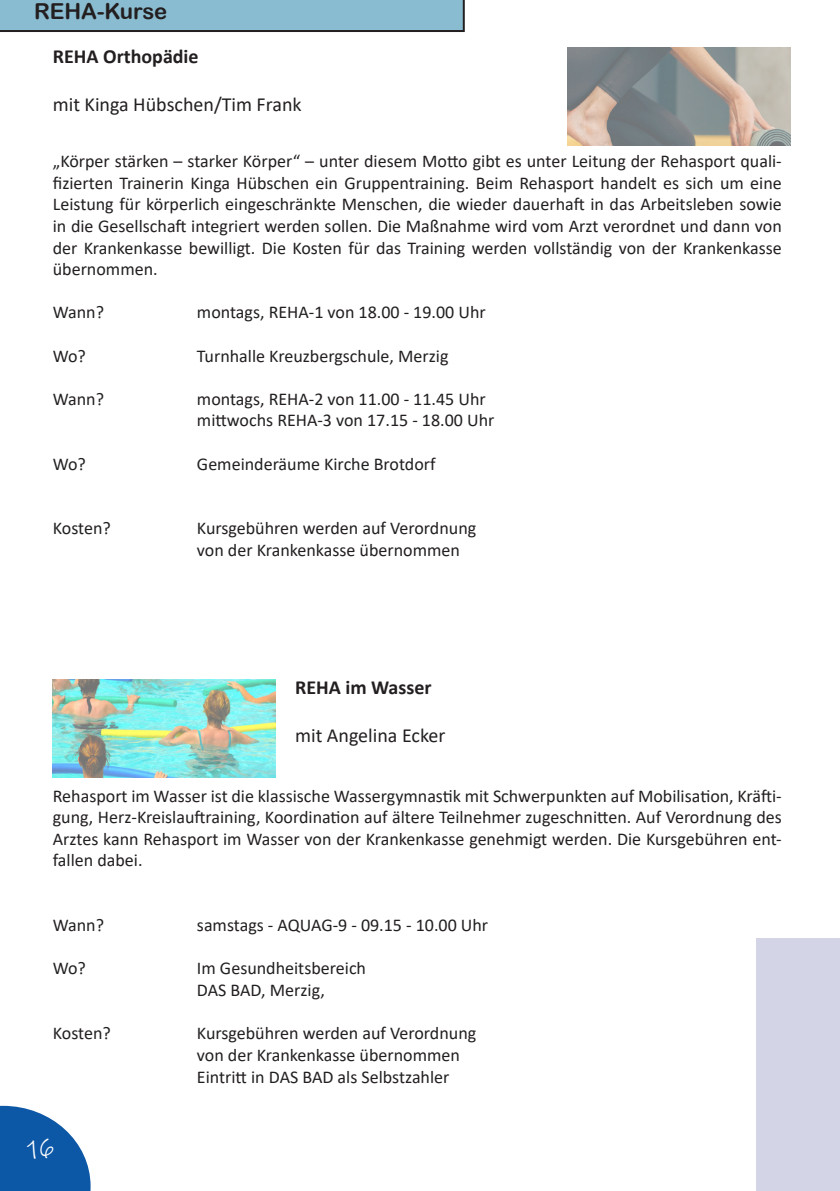
<style>
.page{position:relative;width:840px;height:1191px;background:#fff}
.page>*{position:absolute;margin:0;border:0;box-sizing:border-box;transform-origin:0 0}
.t1{font:26px "Ink Free";color:#fff}
.t2{font:22px "Arial Rounded MT Bold";color:#231f20}
.t3{font:20px "Calibri";color:#231f20}
.t4{font:700 20px "Calibri";color:#231f20}
.t5{font:18px/21.6px "Calibri";color:#231f20;text-align:justify}
</style>
<div class="page">
<svg style="left:0;top:1105px;width:90px;height:86px"></svg>
<div style="left:756px;top:938px;width:83px;height:253px;background:#d4d4e7"></div>
<div style="left:0;top:0;width:464px;height:32px;background:#89bcd0"></div>
<img style="left:567px;top:48px;width:222px;height:98px">
<img style="left:53px;top:679px;width:222px;height:98px">
<p class="t2" style="left:34px;top:-2px;width:135px">REHA-Kurse</p>
<p class="t4" style="left:53px;top:42px;width:147px">REHA Orthopädie</p>
<p class="t3" style="left:53px;top:90px;width:250px">mit Kinga Hübschen/Tim Frank</p>
<p class="t5" style="left:53px;top:150px;width:730px">„Körper stärken – starker Körper“ – unter diesem Motto gibt es unter Leitung der Rehasport quali&shy;fizierten Trainerin Kinga Hübschen ein Gruppentraining. Beim Rehasport handelt es sich um eine Leistung für körperlich eingeschränkte Menschen, die wieder dauerhaft in das Arbeitsleben sowie in die Gesellschaft integriert werden sollen. Die Maßnahme wird vom Arzt verordnet und dann von der Krankenkasse bewilligt. Die Kosten für das Training werden vollständig von der Krankenkasse übernommen.</p>
<p class="t5" style="left:53px;top:301px;width:53px">Wann?</p>
<p class="t5" style="left:197px;top:301px;width:290px">montags, REHA-1 von 18.00 - 19.00 Uhr</p>
<p class="t5" style="left:53px;top:344px;width:35px">Wo?</p>
<p class="t5" style="left:197px;top:344px;width:253px">Turnhalle Kreuzbergschule, Merzig</p>
<p class="t5" style="left:53px;top:387px;width:53px">Wann?</p>
<p class="t5" style="left:197px;top:387px;width:290px">montags, REHA-2 von 11.00 - 11.45 Uhr</p>
<p class="t5" style="left:197px;top:409px;width:299px">mittwochs REHA-3 von 17.15 - 18.00 Uhr</p>
<p class="t5" style="left:53px;top:452px;width:35px">Wo?</p>
<p class="t5" style="left:197px;top:452px;width:240px">Gemeinderäume Kirche Brotdorf</p>
<p class="t5" style="left:53px;top:517px;width:59px">Kosten?</p>
<p class="t5" style="left:197px;top:517px;width:281px">Kursgebühren werden auf Verordnung</p>
<p class="t5" style="left:197px;top:539px;width:264px">von der Krankenkasse übernommen</p>
<p class="t4" style="left:295px;top:673px;width:138px">REHA im Wasser</p>
<p class="t3" style="left:295px;top:722px;width:152px">mit Angelina Ecker</p>
<p class="t5" style="left:53px;top:784px;width:730px">Rehasport im Wasser ist die klassische Wassergymnastik mit Schwerpunkten auf Mobilisation, Kräfti&shy;gung, Herz-Kreislauftraining, Koordination auf ältere Teilnehmer zugeschnitten. Auf Verordnung des Arztes kann Rehasport im Wasser von der Krankenkasse genehmigt werden. Die Kursgebühren ent&shy;fallen dabei.</p>
<p class="t5" style="left:53px;top:914px;width:53px">Wann?</p>
<p class="t5" style="left:197px;top:914px;width:292px">samstags - AQUAG-9 - 09.15 - 10.00 Uhr</p>
<p class="t5" style="left:53px;top:957px;width:35px">Wo?</p>
<p class="t5" style="left:197px;top:957px;width:170px">Im Gesundheitsbereich</p>
<p class="t5" style="left:197px;top:979px;width:129px">DAS BAD, Merzig,</p>
<p class="t5" style="left:53px;top:1022px;width:59px">Kosten?</p>
<p class="t5" style="left:197px;top:1022px;width:281px">Kursgebühren werden auf Verordnung</p>
<p class="t5" style="left:197px;top:1043px;width:264px">von der Krankenkasse übernommen</p>
<p class="t5" style="left:197px;top:1065px;width:254px">Eintritt in DAS BAD als Selbstzahler</p>
<h1 class="t1" style="left:27px;top:1130px;width:28px">16</h1>
</div>
